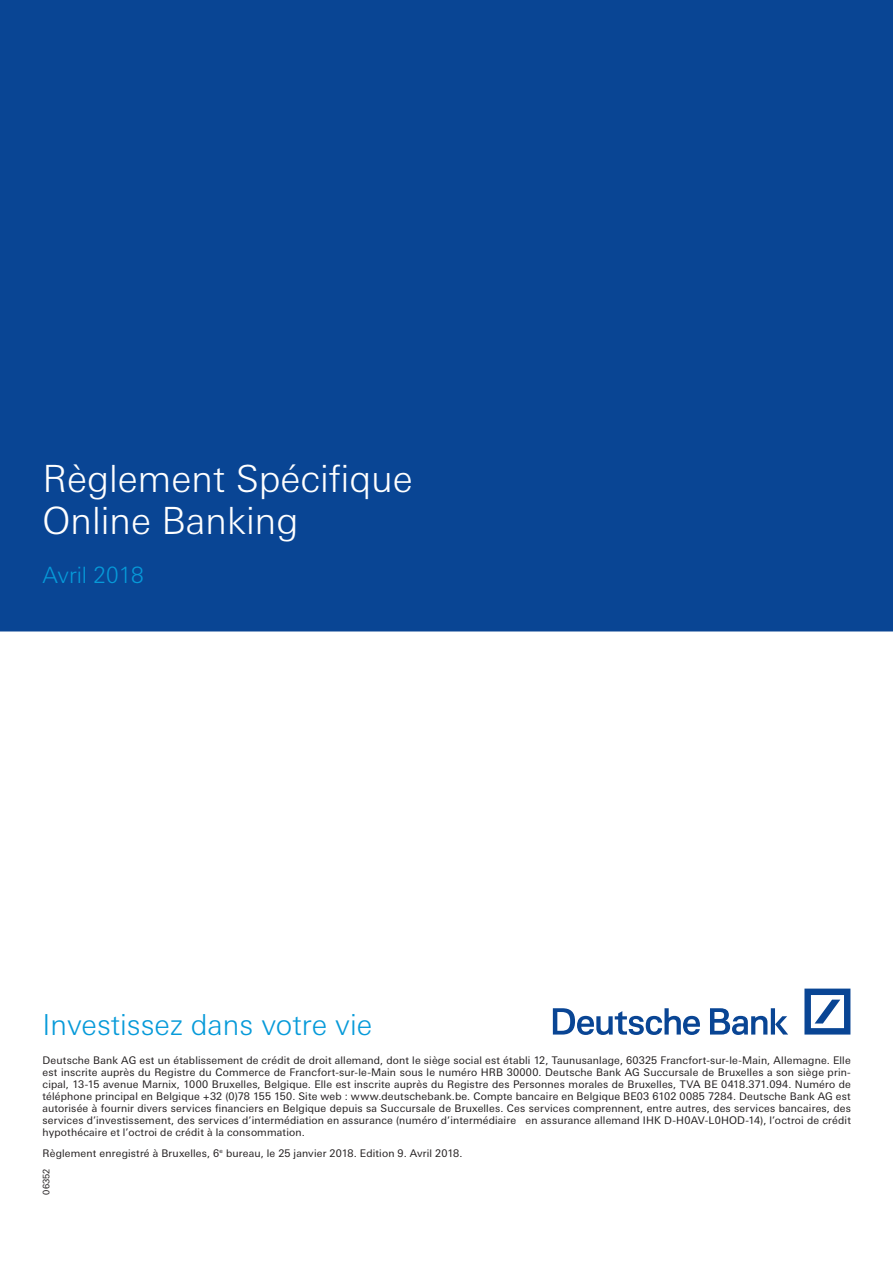
<style>
.page{position:relative;width:893px;height:1263px;background:#fff}
.page>*{position:absolute;margin:0;border:0;box-sizing:border-box;transform-origin:0 0}
.t1{font:300 37.5px/42px "Deu Ba Univers";color:#fff}
.t2{font:300 28.95px "Deu Ba Univers";color:#069ad9}
.t3{font:300 22.5px "Deu Ba Univers";color:#069ad9}
.t4{font:10.5px/12px "Deu Ba Univers";letter-spacing:.015em;color:#231f20;text-align:justify}
.t5{font:9px "Deu Ba Univers";color:#231f20}
</style>
<div class="page">
<div style="left:0;top:0;width:893px;height:631px;background:#094594"></div>
<svg style="left:804px;top:988px;width:46px;height:46px"></svg>
<svg style="left:553px;top:1008px;width:147px;height:27px"></svg>
<svg style="left:710px;top:1008px;width:78px;height:27px"></svg>
<h1 class="t1" style="left:43px;top:457px;width:372px">Règlement Spécifique<br>Online Banking</h1>
<h3 class="t3" style="left:43px;top:561px;width:103px">Avril 2018</h3>
<h2 class="t2" style="left:43px;top:1008px;width:331px">Investissez dans votre vie</h2>
<p class="t4" style="left:43px;top:1054px;width:810px">Deutsche Bank AG est un établissement de crédit de droit allemand, dont le siège social est établi 12, Taunusanlage, 60325 Francfort-sur-le-Main, Allemagne. Elle est inscrite auprès du Registre du Commerce de Francfort-sur-le-Main sous le numéro HRB 30000. Deutsche Bank AG Succursale de Bruxelles a son siège prin&shy;cipal, 13-15 avenue Marnix, 1000 Bruxelles, Belgique. Elle est inscrite auprès du Registre des Personnes morales de Bruxelles, TVA BE 0418.371.094. Numéro de téléphone principal en Belgique +32 (0)78 155 150. Site web : www.deutschebank.be. Compte bancaire en Belgique BE03 6102 0085 7284. Deutsche Bank AG est autorisée à fournir divers services financiers en Belgique depuis sa Succursale de Bruxelles. Ces services comprennent, entre autres, des services bancaires, des services d’investissement, des services d’intermédiation en assurance (numéro d’intermédiaire en assurance allemand IHK D-H0AV-L0HOD-14), l’octroi de crédit hypothécaire et l’octroi de crédit à la consommation.</p>
<p class="t4" style="left:43px;top:1147px;width:421px">Règlement enregistré à Bruxelles, 6<sup>e</sup> bureau, le 25 janvier 2018. Edition 9. Avril 2018.</p>
<p class="t5" style="left:41px;top:1195px;width:28px;rotate:-90deg">06352</p>
</div>
